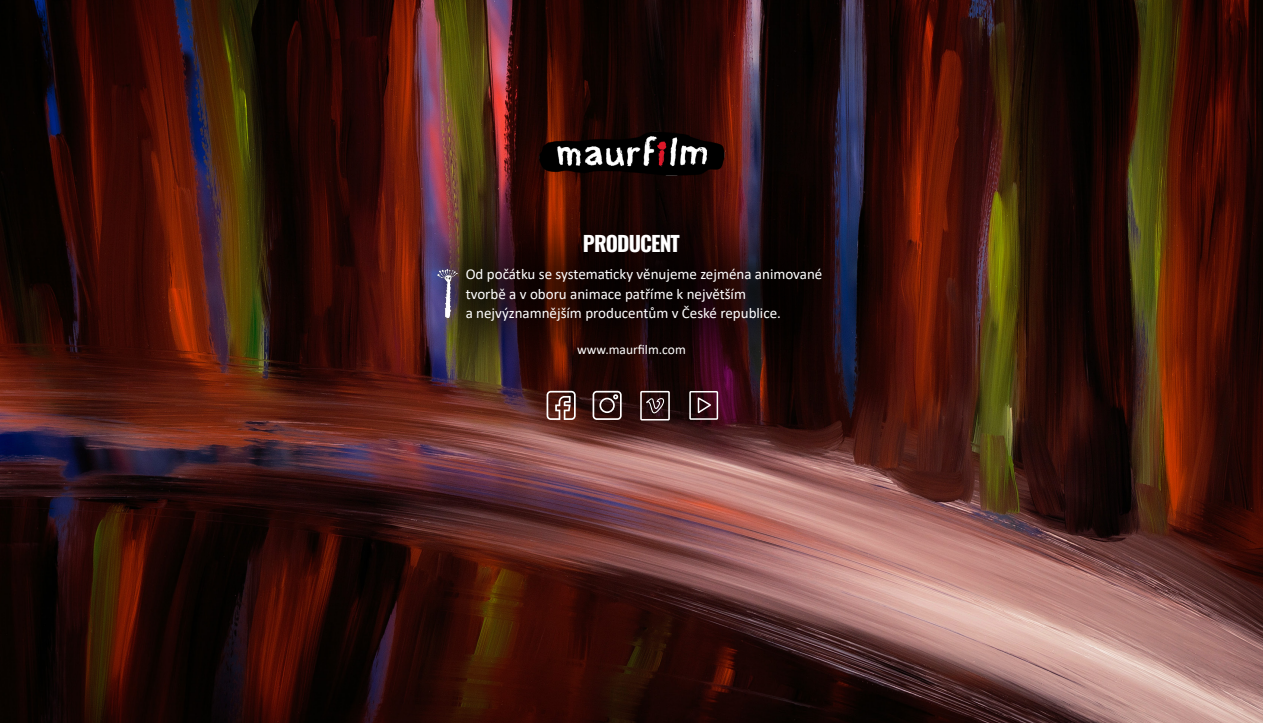
<style>
.page{position:relative;width:1263px;height:723px;background:#fff}
.page>*{position:absolute;margin:0;border:0;box-sizing:border-box;transform-origin:0 0}
.t1{font:700 21px "Oswald";letter-spacing:-.04em;color:#fff}
.t2{font:15px/19.5px "Calibri";color:#fff}
.t3{font:13.5px "Calibri";color:#fff}
</style>
<div class="page">
<img style="left:0;top:0;width:1263px;height:723px">
<img style="left:405px;top:152px;width:445px;height:230px">
<svg style="left:547px;top:391px;width:29px;height:29px"></svg>
<svg style="left:593px;top:391px;width:29px;height:29px"></svg>
<svg style="left:646px;top:398px;width:18px;height:15px"></svg>
<div style="left:640px;top:391px;width:30px;height:29px;border:2px solid #fff"></div>
<div style="left:689px;top:391px;width:29px;height:29px;border:2px solid #fff"></div>
<svg style="left:697px;top:397px;width:15px;height:18px"></svg>
<img style="left:436px;top:268px;width:22px;height:51px">
<img style="left:538px;top:132px;width:187px;height:43px">
<h1 class="t1" style="left:583px;top:233px;width:98px">PRODUCENT</h1>
<p class="t2" style="left:466px;top:264px;width:358px">Od počátku se systematicky věnujeme zejména animované tvorbě a v oboru animace patříme k největším<br>a nejvýznamnějším producentům v České republice.</p>
<p class="t3" style="left:577px;top:340px;width:110px">www.maurfilm.com</p>
</div>
